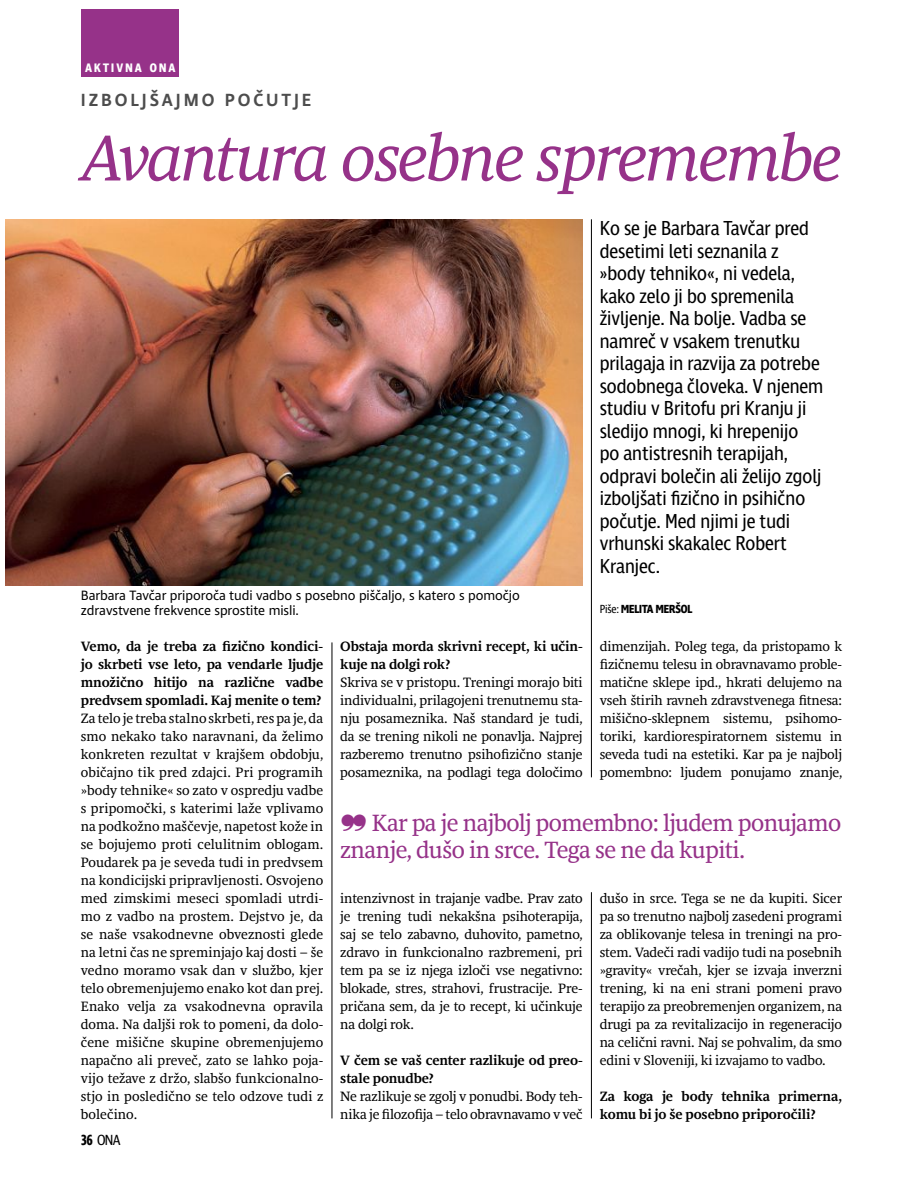
<style>
.page{position:relative;width:906px;height:1195px;background:#fff}
.page>*{position:absolute;margin:0;border:0;box-sizing:border-box;transform-origin:0 0}
.t1{font:italic 66.3px "Delo T";letter-spacing:-.03em;color:#963289}
.t2{font:24px/27px "Delo T";letter-spacing:-.025em;color:#963289}
.t3{font:20.7px/22.5px "Delo Borza";color:#000}
.t4{font:700 18px "Delo S";letter-spacing:.16em;color:#4d4d4d}
.t5{font:15px "Delo Borza";color:#000}
.t6{font:13.8px/18px "Delo T";letter-spacing:-.005em;color:#000;text-align:justify}
.t7{font:700 13.8px/18px "Delo T";letter-spacing:-.005em;color:#000}
.t8{font:13.8px/15px "Delo S";letter-spacing:-.005em;color:#000}
.t9{font:700 12.6px "Delo Borza";letter-spacing:.17em;color:#fff}
.t10{font:700 12px "Delo Borza";letter-spacing:-.01em;color:#000}
.s1{font-weight:400}
.s2{font-weight:700}
</style>
<div class="page">
<div style="left:81px;top:9px;width:98px;height:68px;background:#963289"></div>
<img style="left:6px;top:219px;width:577px;height:366px">
<hr style="left:332px;top:642px;width:1px;height:476px;background:#000">
<hr style="left:591px;top:892px;width:1px;height:226px;background:#000">
<hr style="left:591px;top:219px;width:1px;height:558px;background:#000">
<p class="t9" style="left:85px;top:60px;width:92px">AKTIVNA ONA</p>
<h3 class="t4" style="left:81px;top:89px;width:232px">IZBOLJŠAJMO POČUTJE</h3>
<h1 class="t1" style="left:81px;top:118px;width:763px">Avantura osebne spremembe</h1>
<p class="t8" style="left:81px;top:589px;width:440px">Barbara Tavčar priporoča tudi vadbo s posebno piščaljo, s katero s pomočjo zdravstvene frekvence sprostite misli.</p>
<p class="t3" style="left:600px;top:217px;width:225px">Ko se je Barbara Tavčar pred desetimi leti seznanila z »body tehniko«, ni vedela, kako zelo ji bo spremenila življenje. Na bolje. Vadba se namreč v vsakem trenutku prilagaja in razvija za potrebe sodobnega človeka. V njenem studiu v Britofu pri Kranju ji sledijo mnogi, ki hrepenijo<br>po antistresnih terapijah, odpravi bolečin ali želijo zgolj izboljšati fizično in psihično počutje. Med njimi je tudi vrhunski skakalec Robert<br>Kranjec.</p>
<p class="t10" style="left:600px;top:602px;width:94px"><span class="s1">Piše:</span> MELITA MERŠOL</p>
<p class="t7" style="left:81px;top:638px;width:244px;text-align:justify">Vemo, da je treba za fizično kondici&shy;jo skrbeti vse leto, pa vendarle ljudje množično hitijo na različne vadbe predvsem spomladi. Kaj menite o tem?</p>
<p class="t6" style="left:81px;top:710px;width:244px">Za telo je treba stalno skrbeti, res pa je, da smo nekako tako naravnani, da želimo konkreten rezultat v krajšem obdobju, običajno tik pred zdajci. Pri programih »body tehnike« so zato v ospredju vadbe s pripomočki, s katerimi laže vplivamo na podkožno maščevje, napetost kože in se bojujemo proti celulitnim oblogam.<br>Poudarek pa je seveda tudi in predvsem na kondicijski pripravljenosti. Osvojeno med zimskimi meseci spomladi utrdi&shy;mo z vadbo na prostem. Dejstvo je, da se naše vsakodnevne obveznosti glede na letni čas ne spreminjajo kaj dosti – še vedno moramo vsak dan v službo, kjer telo obremenjujemo enako kot dan prej.<br>Enako velja za vsakodnevna opravila doma. Na daljši rok to pomeni, da dolo&shy;čene mišične skupine obremenjujemo napačno ali preveč, zato se lahko poja&shy;vijo težave z držo, slabšo funkcionalno&shy;stjo in posledično se telo odzove tudi z bolečino.</p>
<p class="t5" style="left:81px;top:1131px;width:41px"><span class="s2">36</span> ONA</p>
<p class="t7" style="left:340px;top:638px;width:244px">Obstaja morda skrivni recept, ki učin&shy;kuje na dolgi rok?</p>
<p class="t6" style="left:340px;top:674px;width:244px">Skriva se v pristopu. Treningi morajo biti individualni, prilagojeni trenutnemu sta&shy;nju posameznika. Naš standard je tudi, da se trening nikoli ne ponavlja. Najprej razberemo trenutno psihofizično stanje posameznika, na podlagi tega določimo</p>
<p class="t6" style="left:600px;top:638px;width:244px">dimenzijah. Poleg tega, da pristopamo k fizičnemu telesu in obravnavamo proble&shy;matične sklepe ipd., hkrati delujemo na vseh štirih ravneh zdravstvenega fitnesa: mišično-sklepnem sistemu, psihomo&shy;toriki, kardiorespiratornem sistemu in seveda tudi na estetiki. Kar pa je najbolj pomembno: ljudem ponujamo znanje,</p>
<h2 class="t2" style="left:340px;top:811px;width:502px">❞ Kar pa je najbolj pomembno: ljudem ponujamo znanje, dušo in srce. Tega se ne da kupiti.</h2>
<p class="t6" style="left:340px;top:890px;width:244px">intenzivnost in trajanje vadbe. Prav zato je trening tudi nekakšna psihoterapija, saj se telo zabavno, duhovito, pametno, zdravo in funkcionalno razbremeni, pri tem pa se iz njega izloči vse negativno: blokade, stres, strahovi, frustracije. Pre&shy;pričana sem, da je to recept, ki učinkuje na dolgi rok.</p>
<p class="t7" style="left:340px;top:1052px;width:244px">V čem se vaš center razlikuje od preo&shy;stale ponudbe?</p>
<p class="t6" style="left:340px;top:1088px;width:244px">Ne razlikuje se zgolj v ponudbi. Body teh&shy;nika je filozofija – telo obravnavamo v več</p>
<p class="t6" style="left:600px;top:890px;width:244px">dušo in srce. Tega se ne da kupiti. Sicer pa so trenutno najbolj zasedeni programi za oblikovanje telesa in treningi na pro&shy;stem. Vadeči radi vadijo tudi na posebnih »gravity« vrečah, kjer se izvaja inverzni trening, ki na eni strani pomeni pravo terapijo za preobremenjen organizem, na drugi pa za revitalizacijo in regeneracijo na celični ravni. Naj se pohvalim, da smo edini v Sloveniji, ki izvajamo to vadbo.</p>
<p class="t7" style="left:600px;top:1088px;width:244px">Za koga je body tehnika primerna, komu bi jo še posebno priporočili?</p>
</div>
